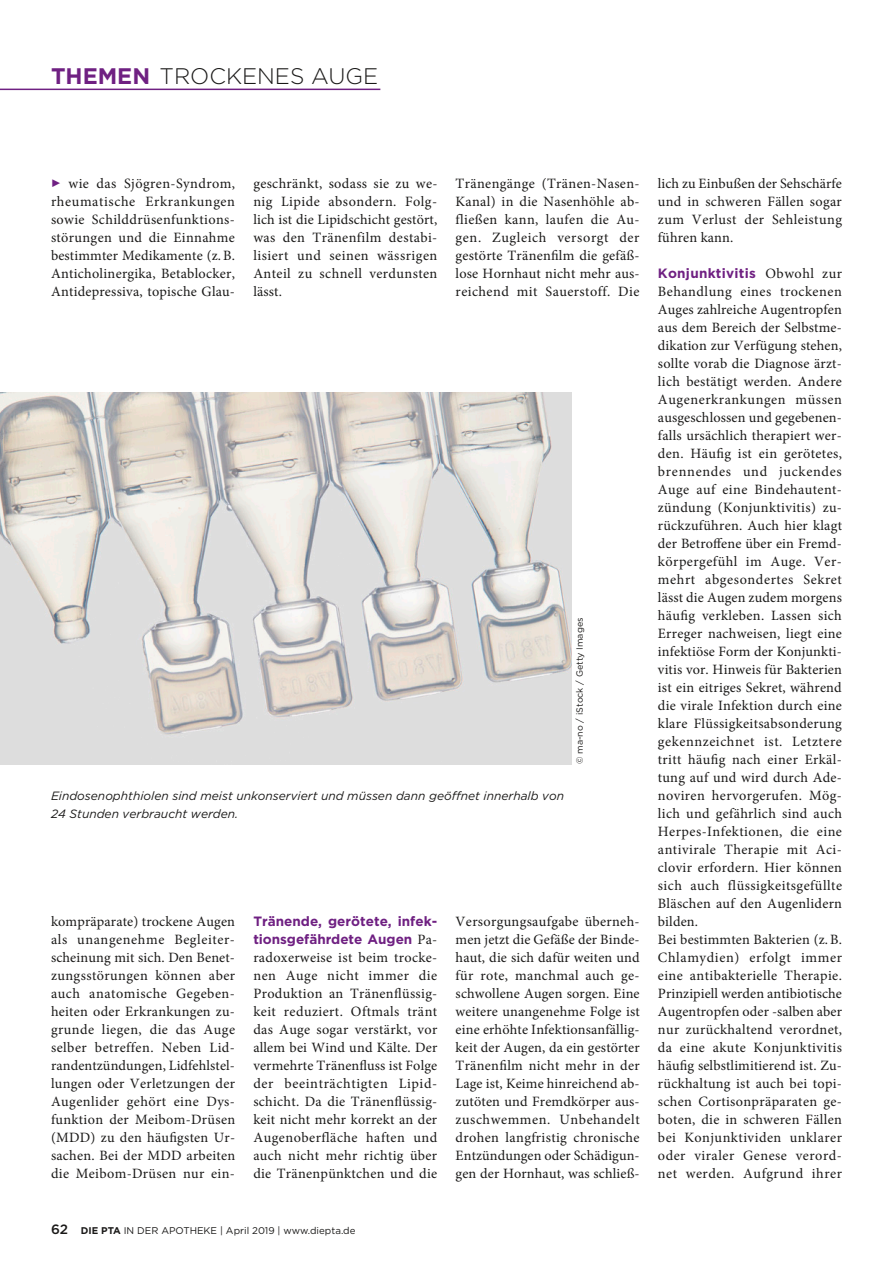
<style>
.page{position:relative;width:893px;height:1263px;background:#fff}
.page>*{position:absolute;margin:0;border:0;box-sizing:border-box;transform-origin:0 0}
.t1{font:300 22.5px "Gotham";color:#1a1918}
.Grundtext{font:14.25px/18px "Minion Pro";letter-spacing:.02em;color:#1a1918;text-align:justify}
.Grundtext-2{font:700 13.5px/18px "Gotham";color:#6f2082}
.Grundtext-3{font:700 13.5px "Gotham";letter-spacing:.02em;color:#6f2082}
.BU{font:italic 12px/18px "Gotham";color:#1a1918}
.t2{font:9.75px "Gotham";color:#1a1918}
.Bildquelle{font:9px "Gotham";color:#1a1918}
.s1{font-weight:700;color:#6f2082}
.s2{font-family:"Minion Pro";font-weight:400;font-size:14.25px;color:#1a1918}
.s3{font-weight:500;font-size:13.5px}
.s4{font-weight:700}
</style>
<div class="page">
<hr style="left:0;top:89px;width:380px;height:1px;background:#6f2082">
<img style="left:0;top:392px;width:571px;height:372px">
<h1 class="t1" style="left:51px;top:62px;width:329px"><span class="s1">THEMEN</span> TROCKENES AUGE</h1>
<p class="Grundtext" style="left:51px;top:175px;width:186px;text-indent:18px">wie das Sjögren-Syndrom, rheumatische Erkrankungen sowie Schilddrüsenfunktions&shy;störungen und die Einnahme bestimmter Medikamente (z.B.<br>Anticholinergika, Betablocker, Antidepressiva, topische Glau-</p>
<p class="Grundtext" style="left:253px;top:175px;width:186px">geschränkt, sodass sie zu we&shy;nig Lipide absondern. Folg&shy;lich ist die Lipidschicht gestört, was den Tränenfilm destabi&shy;lisiert und seinen wässrigen Anteil zu schnell verdunsten lässt.</p>
<p class="Grundtext" style="left:456px;top:175px;width:186px;text-align:left">Tränengänge (Tränen-Nasen-<br>Kanal) in die Nasenhöhle ab&shy;fließen kann, laufen die Au&shy;gen. Zugleich versorgt der gestörte Tränenfilm die gefäß&shy;lose Hornhaut nicht mehr aus&shy;reichend mit Sauerstoff. Die</p>
<p class="Bildquelle" style="left:574px;top:764px;width:148px;rotate:-90deg">© ma-no / iStock / Getty Images</p>
<p class="BU" style="left:51px;top:787px;width:515px">Eindosenophthiolen sind meist unkonserviert und müssen dann geöffnet innerhalb von<br>24 Stunden verbraucht werden.</p>
<p class="Grundtext" style="left:51px;top:913px;width:186px">kompräparate) trockene Augen als unangenehme Begleiter&shy;scheinung mit sich. Den Benet&shy;zungsstörungen können aber auch anatomische Gegeben&shy;heiten oder Erkrankungen zu&shy;grunde liegen, die das Auge selber betreffen. Neben Lid&shy;randentzündungen, Lidfehlstel&shy;lungen oder Verletzungen der Augenlider gehört eine Dys&shy;funktion der Meibom-Drüsen (MDD) zu den häufigsten Ur&shy;sachen. Bei der MDD arbeiten die Meibom-Drüsen nur ein-</p>
<p class="Grundtext-2" style="left:253px;top:912px;width:186px">Tränende, gerötete, infek&shy;tionsgefährdete Augen <span class="s2">Pa-</span></p>
<p class="Grundtext" style="left:253px;top:949px;width:186px">radoxerweise ist beim trocke&shy;nen Auge nicht immer die Produktion an Tränenflüssig&shy;keit reduziert. Oftmals tränt das Auge sogar verstärkt, vor allem bei Wind und Kälte. Der vermehrte Tränenfluss ist Folge der beeinträchtigten Lipid&shy;schicht. Da die Tränenflüssig&shy;keit nicht mehr korrekt an der Augenoberfläche haften und auch nicht mehr richtig über die Tränenpünktchen und die</p>
<p class="t2" style="left:51px;top:1224px;width:306px"><span class="s3">62</span> <span class="s4">DIE PTA</span> IN DER APOTHEKE | April 2019 | www.diepta.de</p>
<p class="Grundtext" style="left:456px;top:913px;width:186px">Versorgungsaufgabe überneh&shy;men jetzt die Gefäße der Binde&shy;haut, die sich dafür weiten und für rote, manchmal auch ge&shy;schwollene Augen sorgen. Eine weitere unangenehme Folge ist eine erhöhte Infektionsanfällig&shy;keit der Augen, da ein gestörter Tränenfilm nicht mehr in der Lage ist, Keime hinreichend ab&shy;zutöten und Fremdkörper aus&shy;zuschwemmen. Unbehandelt drohen langfristig chronische Entzündungen oder Schädigun&shy;gen der Hornhaut, was schließ-</p>
<p class="Grundtext" style="left:658px;top:175px;width:186px">lich zu Einbußen der Sehschärfe und in schweren Fällen sogar zum Verlust der Sehleistung führen kann.</p>
<p class="Grundtext-3" style="left:658px;top:264px;width:186px">Konjunktivitis <span class="s2">Obwohl zur</span></p>
<p class="Grundtext" style="left:658px;top:283px;width:186px">Behandlung eines trockenen Auges zahlreiche Augentropfen aus dem Bereich der Selbstme&shy;dikation zur Verfügung stehen, sollte vorab die Diagnose ärzt&shy;lich bestätigt werden. Andere Augenerkrankungen müssen ausgeschlossen und gegebenen&shy;falls ursächlich therapiert wer&shy;den. Häufig ist ein gerötetes, brennendes und juckendes Auge auf eine Bindehautent&shy;zündung (Konjunktivitis) zu&shy;rückzuführen. Auch hier klagt der Betroffene über ein Fremd&shy;körpergefühl im Auge. Ver&shy;mehrt abgesondertes Sekret lässt die Augen zudem morgens häufig verkleben. Lassen sich Erreger nachweisen, liegt eine infektiöse Form der Konjunkti&shy;vitis vor. Hinweis für Bakterien ist ein eitriges Sekret, während die virale Infektion durch eine klare Flüssigkeitsabsonderung gekennzeichnet ist. Letztere tritt häufig nach einer Erkäl&shy;tung auf und wird durch Ade&shy;noviren hervorgerufen. Mög&shy;lich und gefährlich sind auch Herpes-Infektionen, die eine antivirale Therapie mit Aci&shy;clovir erfordern. Hier können sich auch flüssigkeitsgefüllte Bläschen auf den Augenlidern bilden.</p>
<p class="Grundtext" style="left:658px;top:931px;width:186px">Bei bestimmten Bakterien (z.B.<br>Chlamydien) erfolgt immer eine antibakterielle Therapie.<br>Prinzipiell werden antibiotische Augentropfen oder -salben aber nur zurückhaltend verordnet, da eine akute Konjunktivitis häufig selbstlimitierend ist. Zu&shy;rückhaltung ist auch bei topi&shy;schen Cortisonpräparaten ge&shy;boten, die in schweren Fällen bei Konjunktividen unklarer oder viraler Genese verord&shy;net werden. Aufgrund ihrer</p>
</div>
